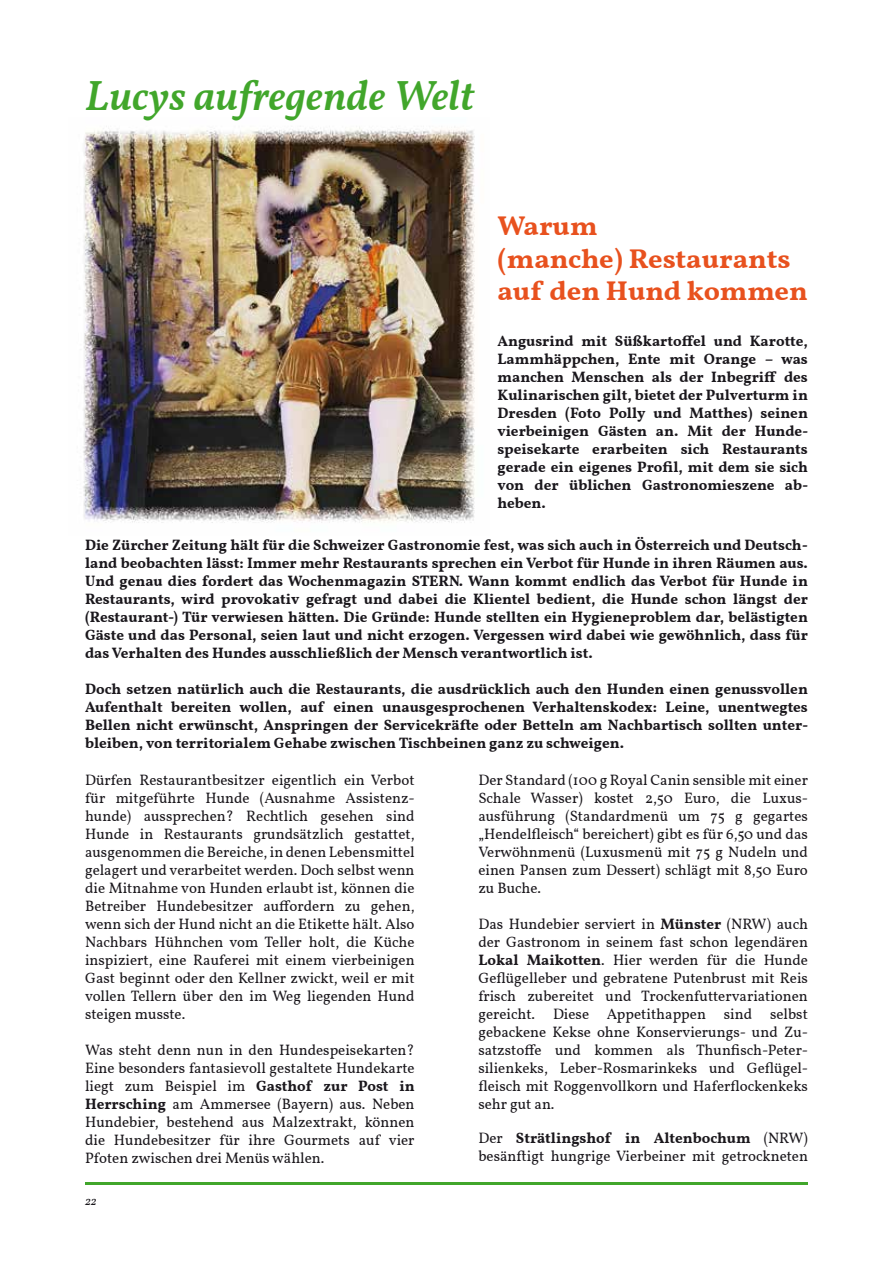
<style>
.page{position:relative;width:893px;height:1263px;background:#fff}
.page>*{position:absolute;margin:0;border:0;box-sizing:border-box;transform-origin:0 0}
.t1{font:italic 600 42px "Vollkorn";color:#41a62b}
.t2{font:700 27px/32.4px "Vollkorn";color:#e8511e;scale:1.05 1}
.t3{font:15px/18px "Vollkorn";color:#1a171c;text-align:justify}
.t4{font:700 15px/18px "Vollkorn";color:#1a171c;text-align:justify}
.t5{font:italic 12px "Vollkorn";color:#1a171c}
.s1{font-weight:700}
</style>
<div class="page">
<img style="left:83px;top:126px;width:392px;height:397px">
<hr style="left:85px;top:1182px;width:723px;height:2px;background:#41a62b">
<p class="t1" style="left:85px;top:65px;width:391px">Lucys aufregende Welt</p>
<p class="t2" style="left:497px;top:211px;width:297px">Warum<br>(manche) Restaurants auf den Hund kommen</p>
<p class="t4" style="left:497px;top:332px;width:312px">Angusrind mit Süßkartoffel und Karotte, Lammhäppchen, Ente mit Orange – was manchen Menschen als der Inbegriff des Kulinarischen gilt, bietet der Pulverturm in Dresden (Foto Polly und Matthes) seinen vierbeinigen Gästen an. Mit der Hunde&shy;speisekarte erarbeiten sich Restaurants gerade ein eigenes Profil, mit dem sie sich von der üblichen Gastronomieszene ab&shy;heben.</p>
<p class="t4" style="left:85px;top:536px;width:724px">Die Zürcher Zeitung hält für die Schweizer Gastronomie fest, was sich auch in Österreich und Deutsch&shy;land beobachten lässt: Immer mehr Restaurants sprechen ein Verbot für Hunde in ihren Räumen aus.<br>Und genau dies fordert das Wochenmagazin STERN. Wann kommt endlich das Verbot für Hunde in Restaurants, wird provokativ gefragt und dabei die Klientel bedient, die Hunde schon längst der (Restaurant-) Tür verwiesen hätten. Die Gründe: Hunde stellten ein Hygieneproblem dar, belästigten Gäste und das Personal, seien laut und nicht erzogen. Vergessen wird dabei wie gewöhnlich, dass für das Verhalten des Hundes ausschließlich der Mensch verantwortlich ist.</p>
<p class="t4" style="left:85px;top:680px;width:725px">Doch setzen natürlich auch die Restaurants, die ausdrücklich auch den Hunden einen genussvollen Aufenthalt bereiten wollen, auf einen unausgesprochenen Verhaltenskodex: Leine, unentwegtes Bellen nicht erwünscht, Anspringen der Servicekräfte oder Betteln am Nachbartisch sollten unter&shy;bleiben, von territorialem Gehabe zwischen Tischbeinen ganz zu schweigen.</p>
<p class="t3" style="left:478px;top:771px;width:331px">Der Standard (100 g Royal Canin sensible mit einer Schale Wasser) kostet 2,50 Euro, die Luxus&shy;ausführung (Standardmenü um 75 g gegartes „Hendelfleisch“ bereichert) gibt es für 6,50 und das Verwöhnmenü (Luxusmenü mit 75 g Nudeln und einen Pansen zum Dessert) schlägt mit 8,50 Euro zu Buche.</p>
<p class="t3" style="left:478px;top:915px;width:331px">Das Hundebier serviert in <span class="s1">Münster</span> (NRW) auch der Gastronom in seinem fast schon legendären <span class="s1">Lokal Maikotten</span>. Hier werden für die Hunde Geflügelleber und gebratene Putenbrust mit Reis frisch zubereitet und Trockenfuttervariationen gereicht. Diese Appetithappen sind selbst gebackene Kekse ohne Konservierungs- und Zu&shy;satzstoffe und kommen als Thunfisch-Peter&shy;silienkeks, Leber-Rosmarinkeks und Geflügel&shy;fleisch mit Roggenvollkorn und Haferflockenkeks sehr gut an.</p>
<p class="t3" style="left:478px;top:1129px;width:331px">Der <span class="s1">Strätlingshof in Altenbochum</span> (NRW) besänftigt hungrige Vierbeiner mit getrockneten</p>
<p class="t3" style="left:85px;top:771px;width:331px">Dürfen Restaurantbesitzer eigentlich ein Verbot für mitgeführte Hunde (Ausnahme Assistenz&shy;hunde) aussprechen? Rechtlich gesehen sind Hunde in Restaurants grundsätzlich gestattet, ausgenommen die Bereiche, in denen Lebensmittel gelagert und verarbeitet werden. Doch selbst wenn die Mitnahme von Hunden erlaubt ist, können die Betreiber Hundebesitzer auffordern zu gehen, wenn sich der Hund nicht an die Etikette hält. Also Nachbars Hühnchen vom Teller holt, die Küche inspiziert, eine Rauferei mit einem vierbeinigen Gast beginnt oder den Kellner zwickt, weil er mit vollen Tellern über den im Weg liegenden Hund steigen musste.</p>
<p class="t3" style="left:85px;top:1041px;width:331px">Was steht denn nun in den Hundespeisekarten?<br>Eine besonders fantasievoll gestaltete Hundekarte liegt zum Beispiel im <span class="s1">Gasthof zur Post in Herrsching</span> am Ammersee (Bayern) aus. Neben Hundebier, bestehend aus Malzextrakt, können die Hundebesitzer für ihre Gourmets auf vier Pfoten zwischen drei Menüs wählen.</p>
<p class="t5" style="left:85px;top:1192px;width:13px">22</p>
</div>
